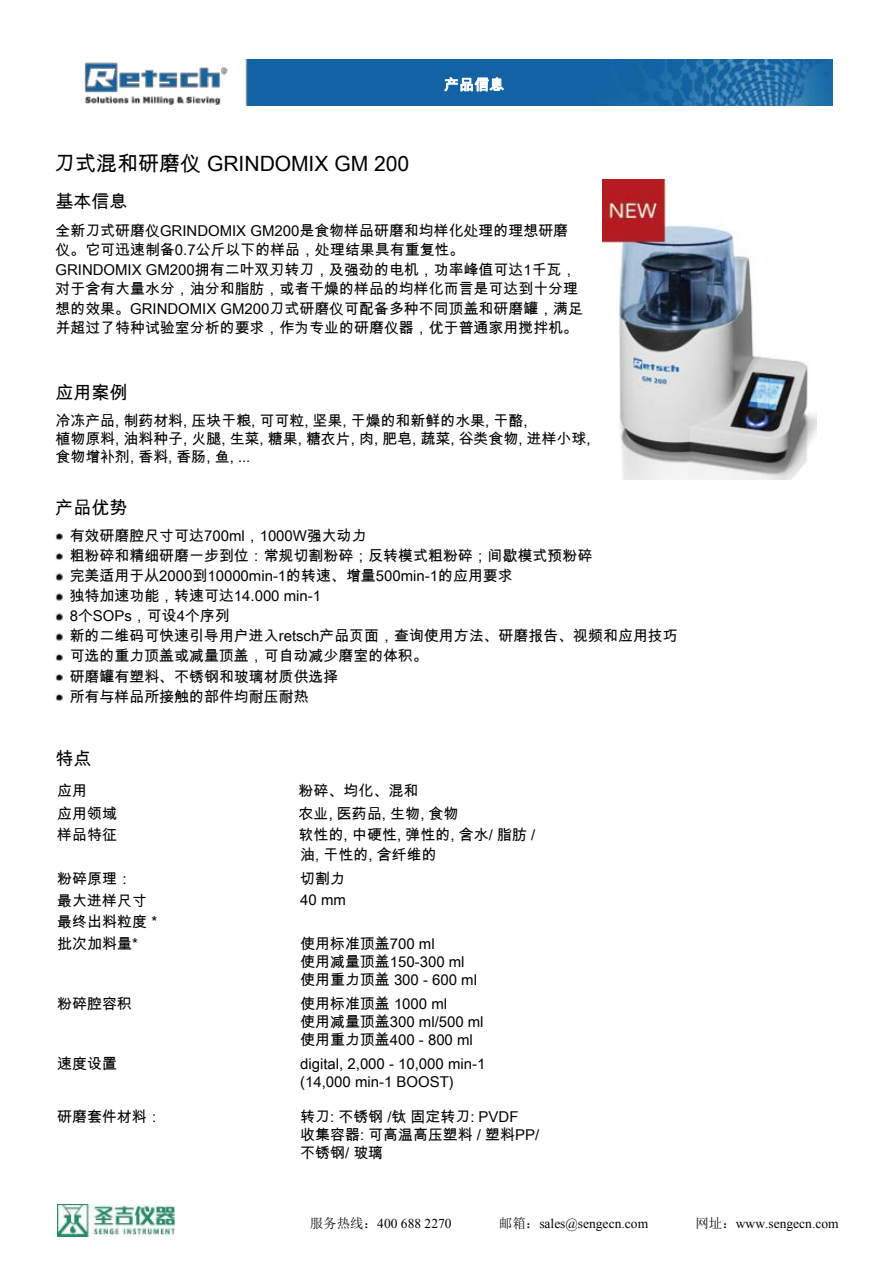
<style>
.page{position:relative;width:893px;height:1263px;background:#fff}
.page>*{position:absolute;margin:0;border:0;box-sizing:border-box;transform-origin:0 0}
.t1{font:21.15px "Arial Unicode MS";color:#040000}
.t2{font:18px "Arial Unicode MS";color:#040000}
.t3{font:14.85px/17.9px "Arial Unicode MS";color:#040000}
.t4{font:14.85px "Arial Unicode MS";color:#fff}
.t5{font:13.5px "Times New Roman";color:#040000}
.s1{font-family:"Sim Sun"}
</style>
<div class="page">
<img style="left:57px;top:1204px;width:118px;height:33px">
<img style="left:84px;top:60px;width:748px;height:46px">
<svg style="left:55px;top:552px;width:8px;height:8px"></svg>
<svg style="left:55px;top:572px;width:8px;height:9px"></svg>
<svg style="left:55px;top:593px;width:8px;height:8px"></svg>
<svg style="left:55px;top:613px;width:8px;height:8px"></svg>
<svg style="left:55px;top:633px;width:8px;height:8px"></svg>
<svg style="left:55px;top:673px;width:8px;height:8px"></svg>
<svg style="left:55px;top:693px;width:8px;height:8px"></svg>
<svg style="left:55px;top:532px;width:8px;height:8px"></svg>
<svg style="left:55px;top:653px;width:8px;height:8px"></svg>
<svg style="left:444px;top:77px;width:60px;height:15px"></svg>
<img style="left:602px;top:180px;width:214px;height:300px">
<h1 class="t1" style="left:54px;top:148px;width:356px">刀式混和研磨仪 GRINDOMIX GM 200</h1>
<p class="t2" style="left:55px;top:189px;width:73px">基本信息</p>
<p class="t4" style="left:444px;top:74px;width:61px">产品信息</p>
<p class="t3" style="left:55px;top:220px;width:529px;line-height:19.5px">全新刀式研磨仪GRINDOMIX GM200是食物样品研磨和均样化处理的理想研磨仪。它可迅速制备0.7公斤以下的样品，处理结果具有重复性。<br>GRINDOMIX GM200拥有二叶双刃转刀，及强劲的电机，功率峰值可达1千瓦，对于含有大量水分，油分和脂肪，或者干燥的样品的均样化而言是可达到十分理想的效果。GRINDOMIX GM200刀式研磨仪可配备多种不同顶盖和研磨罐，满足并超过了特种试验室分析的要求，作为专业的研磨仪器，优于普通家用搅拌机。</p>
<p class="t2" style="left:55px;top:379px;width:73px">应用案例</p>
<p class="t3" style="left:55px;top:412px;width:536px">冷冻产品, 制药材料, 压块干粮, 可可粒, 坚果, 干燥的和新鲜的水果, 干酪,<br>植物原料, 油料种子, 火腿, 生菜, 糖果, 糖衣片, 肉, 肥皂, 蔬菜, 谷类食物, 进样小球,食物增补剂, 香料, 香肠, 鱼, ...</p>
<p class="t2" style="left:55px;top:495px;width:73px">产品优势</p>
<p class="t3" style="left:70px;top:525px;width:524px;line-height:20.1px">有效研磨腔尺寸可达700ml，1000W强大动力<br>粗粉碎和精细研磨一步到位：常规切割粉碎；反转模式粗粉碎；间歇模式预粉碎完美适用于从2000到10000min-1的转速、增量500min-1的应用要求</p>
<p class="t3" style="left:70px;top:585px;width:609px;line-height:20.1px">独特加速功能，转速可达14.000 min-1<br>8个SOPs，可设4个序列<br>新的二维码可快速引导用户进入retsch产品页面，查询使用方法、研磨报告、视频和应用技巧可选的重力顶盖或减量顶盖，可自动减少磨室的体积。<br>研磨罐有塑料、不锈钢和玻璃材质供选择<br>所有与样品所接触的部件均耐压耐热</p>
<p class="t2" style="left:55px;top:746px;width:37px">特点</p>
<p class="t3" style="left:57px;top:782px;width:31px">应用</p>
<p class="t3" style="left:298px;top:782px;width:121px">粉碎、均化、混和</p>
<p class="t3" style="left:57px;top:804px;width:61px">应用领域</p>
<p class="t3" style="left:298px;top:804px;width:161px">农业, 医药品, 生物, 食物</p>
<p class="t3" style="left:57px;top:825px;width:61px">样品特征</p>
<p class="t3" style="left:298px;top:824px;width:238px;line-height:20.2px">软性的, 中硬性, 弹性的, 含水/ 脂肪 /油, 干性的, 含纤维的</p>
<p class="t3" style="left:300px;top:867px;width:47px;line-height:21.9px">切割力<br>40 mm</p>
<p class="t3" style="left:300px;top:935px;width:178px">使用标准顶盖700 ml<br>使用减量顶盖150-300 ml使用重力顶盖 300 - 600 ml</p>
<p class="t3" style="left:300px;top:994px;width:185px">使用标准顶盖 1000 ml<br>使用减量顶盖300 ml/500 ml使用重力顶盖400 - 800 ml</p>
<p class="t3" style="left:300px;top:1054px;width:186px">digital, 2,000 - 10,000 min-1 (14,000 min-1 BOOST)</p>
<p class="t3" style="left:300px;top:1108px;width:240px">转刀: 不锈钢 /钛 固定转刀: PVDF<br>收集容器: 可高温高压塑料 / 塑料PP/不锈钢/ 玻璃</p>
<p class="t3" style="left:57px;top:867px;width:101px;line-height:21.9px">粉碎原理：<br>最大进样尺寸最终出料粒度 *批次加料量*</p>
<p class="t3" style="left:57px;top:994px;width:76px">粉碎腔容积</p>
<p class="t3" style="left:57px;top:1054px;width:61px">速度设置</p>
<p class="t3" style="left:57px;top:1108px;width:106px">研磨套件材料：</p>
<p class="t5" style="left:310px;top:1214px;width:143px"><span class="s1">服务热线：</span>400 688 2270</p>
<p class="t5" style="left:499px;top:1214px;width:151px"><span class="s1">邮箱：</span>sales@sengecn.com</p>
<p class="t5" style="left:695px;top:1214px;width:145px"><span class="s1">网址：</span>www.sengecn.com</p>
</div>
